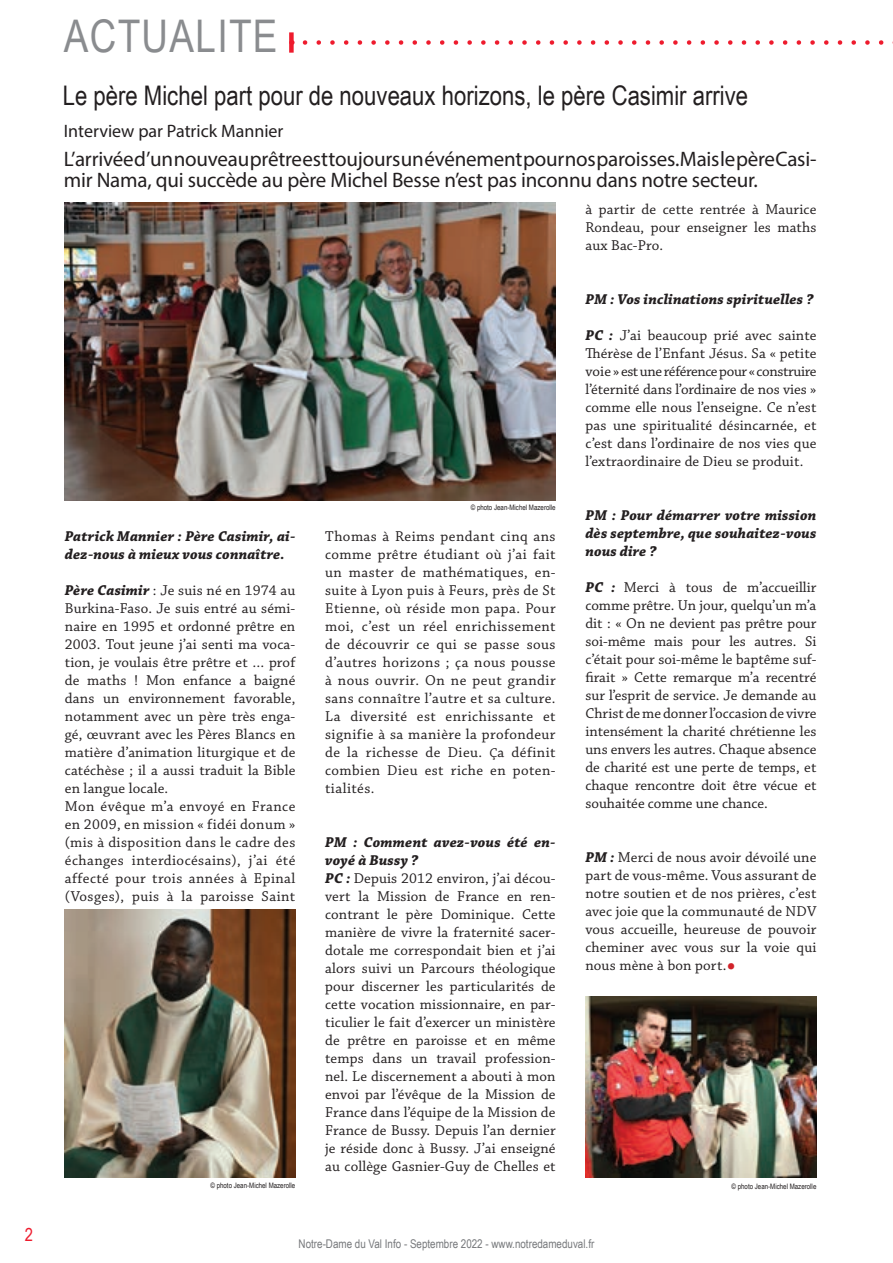
<style>
.page{position:relative;width:893px;height:1263px;background:#fff}
.page>*{position:absolute;margin:0;border:0;box-sizing:border-box;transform-origin:0 0}
.t1{font:45px "Arial Narrow";letter-spacing:.03em;color:#8a8c8f}
.t2{font:27px "Arial Narrow";color:#231f20}
.t3{font:21px/21px "Myriad Pro";letter-spacing:-.01em;color:#231f20}
.t4{font:18px "Myriad Pro";color:#231f20}
.t5{font:18px "Arial Narrow";color:#ee1b2d}
.t6{font:15px/18px "Chaparral Pro";letter-spacing:.01em;color:#231f20;text-align:justify}
.t7{font:italic 700 15px/18px "Chaparral Pro";letter-spacing:.01em;color:#231f20}
.t8{font:12px "Arial Narrow";color:#76787b}
.t9{font:7.5px "Arial Narrow";color:#231f20}
.s1{font-weight:700;font-style:italic}
.s2{font-size:13.5px}
.s3{font-size:30px;color:#d1232a}
</style>
<div class="page">
<svg style="left:305px;top:40px;width:588px;height:5px"></svg>
<div style="left:289px;top:32px;width:5px;height:21px;background:#ee1b2d"></div>
<img style="left:65px;top:202px;width:491px;height:299px">
<img style="left:64px;top:910px;width:231px;height:268px">
<img style="left:585px;top:996px;width:231px;height:182px">
<p class="t5" style="left:25px;top:1221px;width:10px">2</p>
<h1 class="t1" style="left:64px;top:3px;width:215px">ACTUALITE</h1>
<h2 class="t2" style="left:63px;top:76px;width:687px">Le père Michel part pour de nouveaux horizons, le père Casimir arrive</h2>
<p class="t4" style="left:64px;top:119px;width:221px">Interview par Patrick Mannier</p>
<h3 class="t3" style="left:64px;top:148px;width:754px">L’arrivée d’un nouveau prêtre est toujours un événement pour nos paroisses. Mais le père Casi&shy;mir Nama, qui succède au père Michel Besse n’est pas inconnu dans notre secteur.</h3>
<p class="t6" style="left:585px;top:200px;width:233px">à partir de cette rentrée à Maurice Rondeau, pour enseigner les maths aux Bac-Pro.</p>
<p class="t7" style="left:65px;top:528px;width:232px">Patrick Mannier : Père Casimir, ai&shy;dez-nous à mieux vous connaître.</p>
<p class="t6" style="left:65px;top:582px;width:232px;text-align:left"><span class="s1">Père Casimir</span> : Je suis né en 1974 au Burkina-Faso. Je suis entré au sémi&shy;naire en 1995 et ordonné prêtre en 2003. Tout jeune j’ai senti ma voca&shy;tion, je voulais être prêtre et … prof de maths ! Mon enfance a baigné dans un environnement favorable, notamment avec un père très enga&shy;gé, œuvrant avec les Pères Blancs en matière d’animation liturgique et de catéchèse ; il a aussi traduit la Bible en langue locale.<br>Mon évêque m’a envoyé en France en 2009, en mission « fidéi donum » (mis à disposition dans le cadre des échanges interdiocésains), j’ai été affecté pour trois années à Epinal (Vosges), puis à la paroisse Saint</p>
<p class="t9" style="left:471px;top:502px;width:86px">© photo Jean-Michel Mazerolle</p>
<p class="t6" style="left:325px;top:528px;width:232px">Thomas à Reims pendant cinq ans comme prêtre étudiant où j’ai fait un master de mathématiques, en&shy;suite à Lyon puis à Feurs, près de St Etienne, où réside mon papa. Pour moi, c’est un réel enrichissement de découvrir ce qui se passe sous d’autres horizons ; ça nous pousse à nous ouvrir. On ne peut grandir sans connaître l’autre et sa culture.<br>La diversité est enrichissante et signifie à sa manière la profondeur de la richesse de Dieu. <span class="s2">ç</span>a définit combien Dieu est riche en poten&shy;tialités.</p>
<p class="t6" style="left:325px;top:834px;width:232px;text-align:left"><span class="s1">PM : Comment avez-vous été en&shy;voyé à Bussy ?<br>PC :</span> Depuis 2012 environ, j’ai décou&shy;vert la Mission de France en ren&shy;contrant le père Dominique. Cette manière de vivre la fraternité sacer&shy;dotale me correspondait bien et j’ai alors suivi un Parcours théologique pour discerner les particularités de cette vocation missionnaire, en par&shy;ticulier le fait d’exercer un ministère de prêtre en paroisse et en même temps dans un travail profession&shy;nel. Le discernement a abouti à mon envoi par l’évêque de la Mission de France dans l’équipe de la Mission de France de Bussy. Depuis l’an dernier je réside donc à Bussy. J’ai enseigné au collège Gasnier-Guy de Chelles et</p>
<p class="t7" style="left:585px;top:290px;width:229px">PM : Vos inclinations spirituelles ?</p>
<p class="t6" style="left:585px;top:326px;width:233px"><span class="s1">PC :</span> J’ai beaucoup prié avec sainte Thérèse de l’Enfant Jésus. Sa « petite voie » est une référence pour « construire l’éternité dans l’ordinaire de nos vies » comme elle nous l’enseigne. Ce n’est pas une spiritualité désincarnée, et c’est dans l’ordinaire de nos vies que l’extraordinaire de Dieu se produit.</p>
<p class="t7" style="left:585px;top:506px;width:233px;text-align:justify">PM : Pour démarrer votre mission dès septembre, que souhaitez-vous nous dire ?</p>
<p class="t6" style="left:585px;top:578px;width:233px"><span class="s1">PC :</span> Merci à tous de m’accueillir comme prêtre. Un jour, quelqu’un m’a dit : « On ne devient pas prêtre pour soi-même mais pour les autres. Si c’était pour soi-même le baptême suf&shy;firait » Cette remarque m’a recentré sur l’esprit de service. Je demande au Christ de me donner l’occasion de vivre intensément la charité chrétienne les uns envers les autres. Chaque absence de charité est une perte de temps, et chaque rencontre doit être vécue et souhaitée comme une chance.</p>
<p class="t6" style="left:585px;top:848px;width:233px"><span class="s1">PM :</span> Merci de nous avoir dévoilé une part de vous-même. Vous assurant de notre soutien et de nos prières, c’est avec joie que la communauté de NDV vous accueille, heureuse de pouvoir cheminer avec vous sur la voie qui nous mène à bon port.<span class="s3">•</span></p>
<p class="t9" style="left:210px;top:1179px;width:86px">© photo Jean-Michel Mazerolle</p>
<p class="t9" style="left:732px;top:1180px;width:86px">© photo Jean-Michel Mazerolle</p>
<p class="t8" style="left:299px;top:1235px;width:297px">Notre-Dame du Val Info - Septembre 2022 - www.notredameduval.fr</p>
</div>
